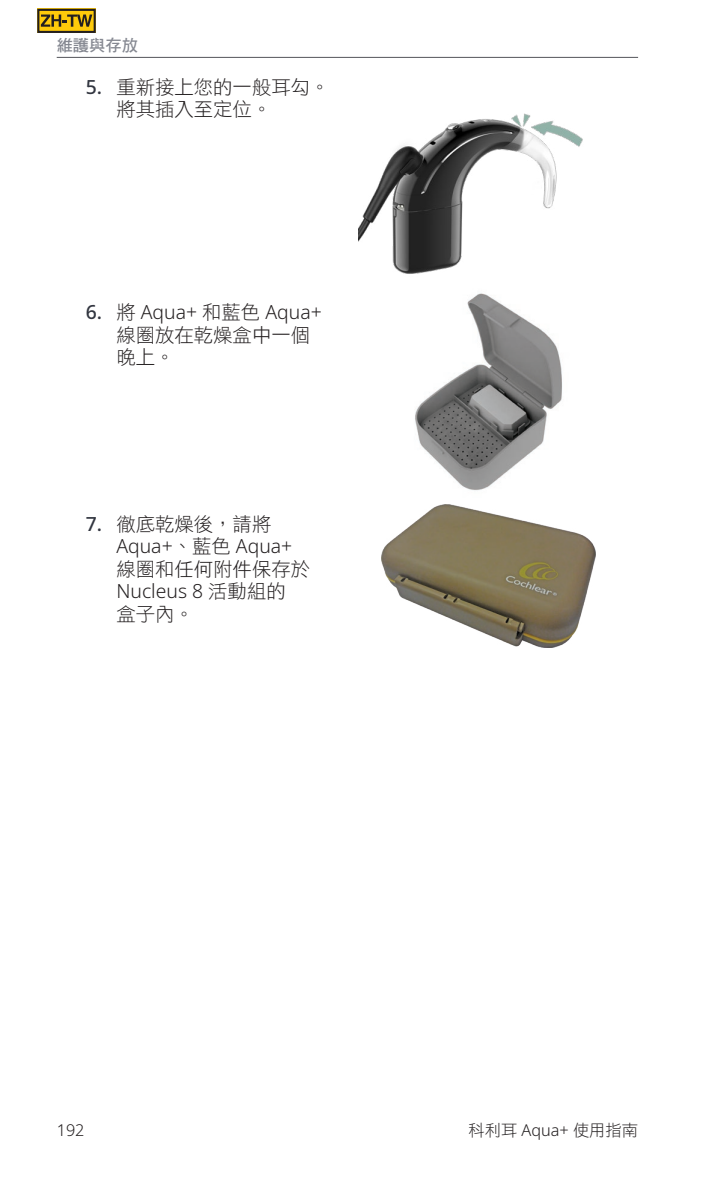
<style>
.page{position:relative;width:709px;height:1177px;background:#fff}
.page>*{position:absolute;margin:0;border:0;box-sizing:border-box;transform-origin:0 0}
.t1{font:19.5px/22.5px "DF Hei Std W3";color:#231f20}
.t2{font:16.25px "DF Hei Std W3";color:#231f20}
.t3{font:16.25px "DF Hei Std W7";color:#858891}
.t4{font:300 16.25px "Noto Sans";color:#231f20}
.s1{font-family:"Noto Sans";font-weight:500;color:#323640}
.s2{font-family:"Noto Sans";font-weight:300}
</style>
<div class="page">
<hr style="left:57px;top:57px;width:581px;height:1px;background:#54555a">
<div style="left:37px;top:9px;width:59px;height:24px;background:#feca0a"></div>
<svg style="left:41px;top:15px;width:51px;height:12px"></svg>
<div style="left:37px;top:9px;width:59px;height:24px;border:2px solid #231f20"></div>
<img style="left:358px;top:113px;width:225px;height:161px">
<img style="left:415px;top:293px;width:147px;height:198px">
<img style="left:381px;top:505px;width:214px;height:142px">
<p class="t3" style="left:57px;top:37px;width:83px">維護與存放</p>
<p class="t1" style="left:116px;top:75px;width:215px;text-indent:-31px"><span class="s1">5.</span> 重新接上您的一般耳勾。將其插入至定位。</p>
<p class="t1" style="left:116px;top:301px;width:207px;text-indent:-31px"><span class="s1">6.</span> 將 <span class="s2">Aqua+</span> 和藍色 <span class="s2">Aqua+</span>線圈放在乾燥盒中一個晚上。</p>
<p class="t1" style="left:116px;top:512px;width:195px;text-indent:-31px"><span class="s1">7.</span> 徹底乾燥後，請將<br><span class="s2">Aqua+</span>、藍色 <span class="s2">Aqua+</span>線圈和任何附件保存於<br><span class="s2">Nucleus 8</span> 活動組的<br>盒子內。</p>
<p class="t4" style="left:57px;top:1118px;width:29px">192</p>
<p class="t2" style="left:468px;top:1121px;width:171px">科利耳 <span class="s2">Aqua+</span> 使用指南</p>
</div>
